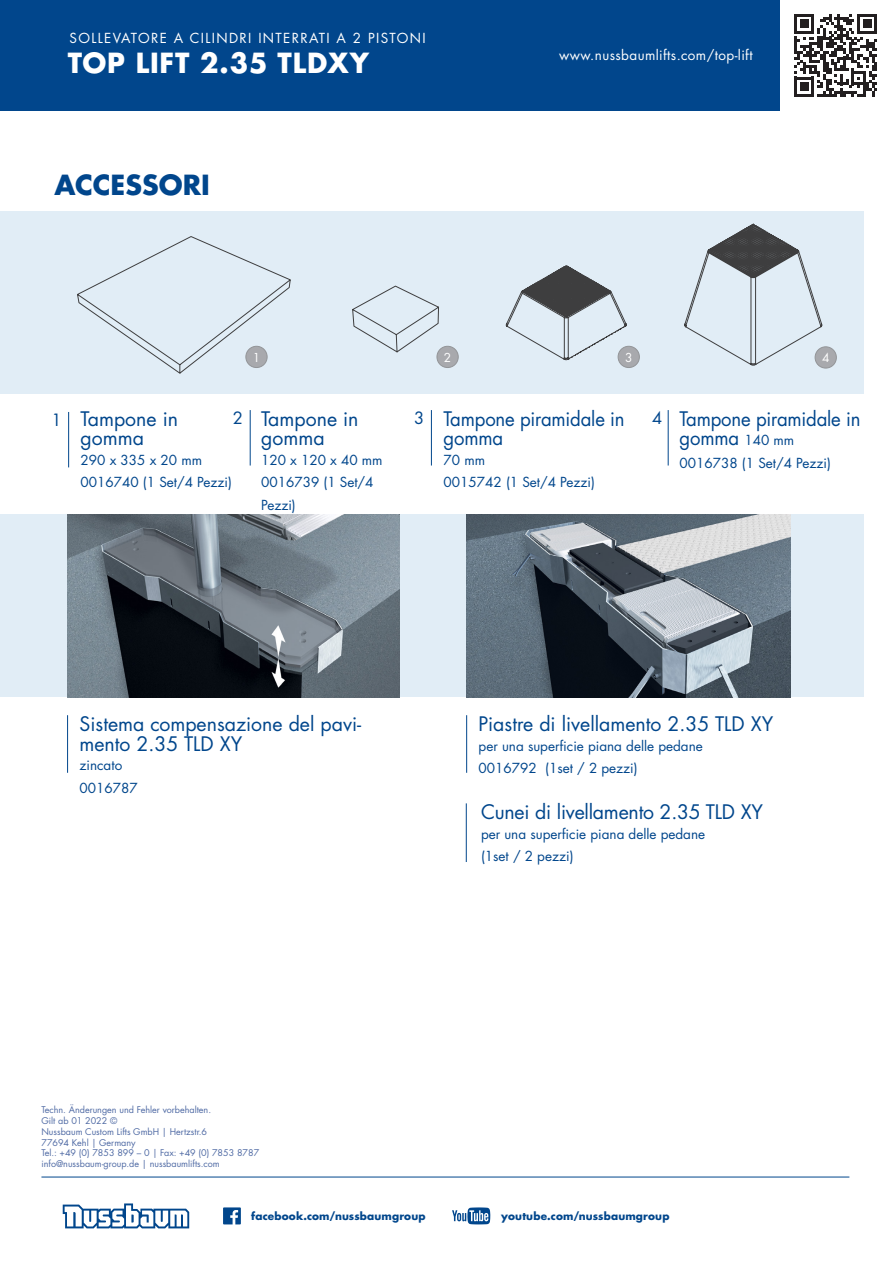
<style>
.page{position:relative;width:893px;height:1263px;background:#fff}
.page>*{position:absolute;margin:0;border:0;box-sizing:border-box;transform-origin:0 0}
.t1{font:700 27px "Futura LT Pro";letter-spacing:.03em;color:#fff}
.TechDat_2{font:700 27px "Futura LT Pro";color:#01468c}
.t2{font:19.5px/19.5px "Futura LT Pro";color:#01468c}
.t3{font:19.5px/19.5px "Futura LT Pro";color:#01468c;scale:.95 1}
.BestellNr_2{font:16.5px "Futura LT Pro";color:#01468c}
.t4{font:13.5px/22.5px "Futura LT Pro";color:#01468c}
.t5{font:13.5px "Futura LT Pro";letter-spacing:.1em;color:#fff}
.t6{font:13.5px "Futura LT Pro";letter-spacing:.03em;color:#fff}
.BestellNr_2-2{font:12px "Futura LT Pro";color:#fff}
.t7{font:700 10.5px "Futura LT Pro";letter-spacing:.015em;color:#01468c}
.t8{font:9px "Futura LT Pro";color:#4f6aa4}
.s1{font-size:13.5px}
</style>
<div class="page">
<div style="left:1px;top:514px;width:863px;height:183px;background:#e1edf6"></div>
<div style="left:1px;top:211px;width:863px;height:183px;background:#e1edf6"></div>
<div style="left:0;top:0;width:780px;height:111px;background:#01468c"></div>
<svg style="left:794px;top:14px;width:83px;height:83px"></svg>
<svg style="left:63px;top:1203px;width:126px;height:25px"></svg>
<svg style="left:223px;top:1207px;width:18px;height:17px"></svg>
<svg style="left:452px;top:1207px;width:38px;height:17px"></svg>
<hr style="left:668px;top:410px;width:1px;height:55px;background:#01468c">
<hr style="left:431px;top:410px;width:1px;height:55px;background:#01468c">
<hr style="left:68px;top:412px;width:1px;height:55px;background:#01468c">
<hr style="left:466px;top:715px;width:1px;height:58px;background:#01468c">
<hr style="left:67px;top:715px;width:1px;height:58px;background:#01468c">
<hr style="left:250px;top:410px;width:1px;height:55px;background:#01468c">
<hr style="left:466px;top:803px;width:1px;height:59px;background:#01468c">
<div style="left:437px;top:346px;width:21px;height:22px;background:#a8a9ad;border-radius:50%"></div>
<div style="left:437px;top:346px;width:21px;height:22px;border:1px solid #939598;border-radius:50%"></div>
<div style="left:815px;top:347px;width:21px;height:21px;background:#a8a9ad;border-radius:50%"></div>
<div style="left:815px;top:347px;width:21px;height:21px;border:1px solid #939598;border-radius:50%"></div>
<div style="left:618px;top:346px;width:21px;height:22px;background:#a8a9ad;border-radius:50%"></div>
<div style="left:618px;top:346px;width:22px;height:22px;border:1px solid #939598;border-radius:50%"></div>
<img style="left:68px;top:514px;width:332px;height:183px">
<img style="left:466px;top:514px;width:325px;height:183px">
<svg style="left:77px;top:236px;width:214px;height:138px"></svg>
<svg style="left:352px;top:286px;width:87px;height:67px"></svg>
<svg style="left:684px;top:224px;width:138px;height:141px"></svg>
<svg style="left:506px;top:265px;width:121px;height:95px"></svg>
<hr style="left:41px;top:1177px;width:808px;height:1px;background:#01468c">
<p class="t5" style="left:69px;top:29px;width:358px">SOLLEVATORE A CILINDRI INTERRATI A 2 PISTONI</p>
<p class="t1" style="left:68px;top:42px;width:303px">TOP LIFT 2.35 TLDXY</p>
<p class="t6" style="left:559px;top:46px;width:195px">www.nussbaumlifts.com/top-lift</p>
<p class="TechDat_2" style="left:54px;top:164px;width:157px">ACCESSORI</p>
<p class="BestellNr_2-2" style="left:253px;top:349px;width:9px">1</p>
<p class="BestellNr_2-2" style="left:444px;top:350px;width:9px">2</p>
<p class="BestellNr_2-2" style="left:625px;top:349px;width:9px">3</p>
<p class="BestellNr_2-2" style="left:822px;top:349px;width:9px">4</p>
<p class="t3" style="left:444px;top:409px;width:192px">Tampone piramidale in gomma</p>
<p class="t4" style="left:444px;top:449px;width:43px">70 mm</p>
<p class="t4" style="left:444px;top:471px;width:153px">0015742 (1 Set/4 Pezzi)</p>
<p class="BestellNr_2" style="left:51px;top:408px;width:12px">1</p>
<p class="BestellNr_2" style="left:233px;top:406px;width:12px">2</p>
<p class="BestellNr_2" style="left:414px;top:406px;width:12px">3</p>
<p class="BestellNr_2" style="left:652px;top:406px;width:12px">4</p>
<p class="t2" style="left:81px;top:409px;width:99px">Tampone in</p>
<p class="t2" style="left:81px;top:428px;width:65px">gomma</p>
<p class="t4" style="left:81px;top:449px;width:123px">290 x 335 x 20 mm</p>
<p class="t4" style="left:81px;top:471px;width:153px">0016740 (1 Set/4 Pezzi)</p>
<p class="t2" style="left:261px;top:409px;width:99px">Tampone in</p>
<p class="t2" style="left:261px;top:428px;width:65px">gomma</p>
<p class="t4" style="left:261px;top:449px;width:123px">120 x 120 x 40 mm</p>
<p class="t4" style="left:261px;top:471px;width:114px">0016739 (1 Set/4<br>Pezzi)</p>
<p class="t3" style="left:680px;top:409px;width:192px">Tampone piramidale in gomma <span class="s1">140 mm</span></p>
<p class="t4" style="left:680px;top:452px;width:153px">0016738 (1 Set/4 Pezzi)</p>
<p class="t2" style="left:80px;top:714px;width:283px">Sistema compensazione del pavi&shy;mento 2.35 TLD XY</p>
<p class="t4" style="left:80px;top:754px;width:44px">zincato</p>
<p class="t4" style="left:80px;top:776px;width:60px">0016787</p>
<p class="t8" style="left:41px;top:1104px;width:171px">Techn. Änderungen und Fehler vorbehalten.</p>
<p class="t8" style="left:41px;top:1114px;width:77px">Gilt ab 01 2022 ©</p>
<p class="t8" style="left:41px;top:1125px;width:167px">Nussbaum Custom Lifts GmbH | Hertzstr.6</p>
<p class="t8" style="left:41px;top:1136px;width:96px">77694 Kehl | Germany</p>
<p class="t8" style="left:41px;top:1147px;width:219px">Tel.: +49 (0) 7853 899 – 0 | Fax: +49 (0) 7853 8787</p>
<p class="t8" style="left:41px;top:1158px;width:180px">info@nussbaum-group.de | nussbaumlifts.com</p>
<p class="t2" style="left:479px;top:714px;width:296px">Piastre di livellamento 2.35 TLD XY</p>
<p class="t4" style="left:479px;top:734px;width:226px">per una superficie piana delle pedane</p>
<p class="t4" style="left:479px;top:757px;width:161px">0016792 (1set / 2 pezzi)</p>
<p class="t2" style="left:481px;top:802px;width:283px">Cunei di livellamento 2.35 TLD XY</p>
<p class="t4" style="left:481px;top:822px;width:226px">per una superficie piana delle pedane</p>
<p class="t4" style="left:481px;top:845px;width:94px">(1set / 2 pezzi)</p>
<p class="t7" style="left:251px;top:1207px;width:176px">facebook.com/nussbaumgroup</p>
<p class="t7" style="left:501px;top:1207px;width:170px">youtube.com/nussbaumgroup</p>
</div>
